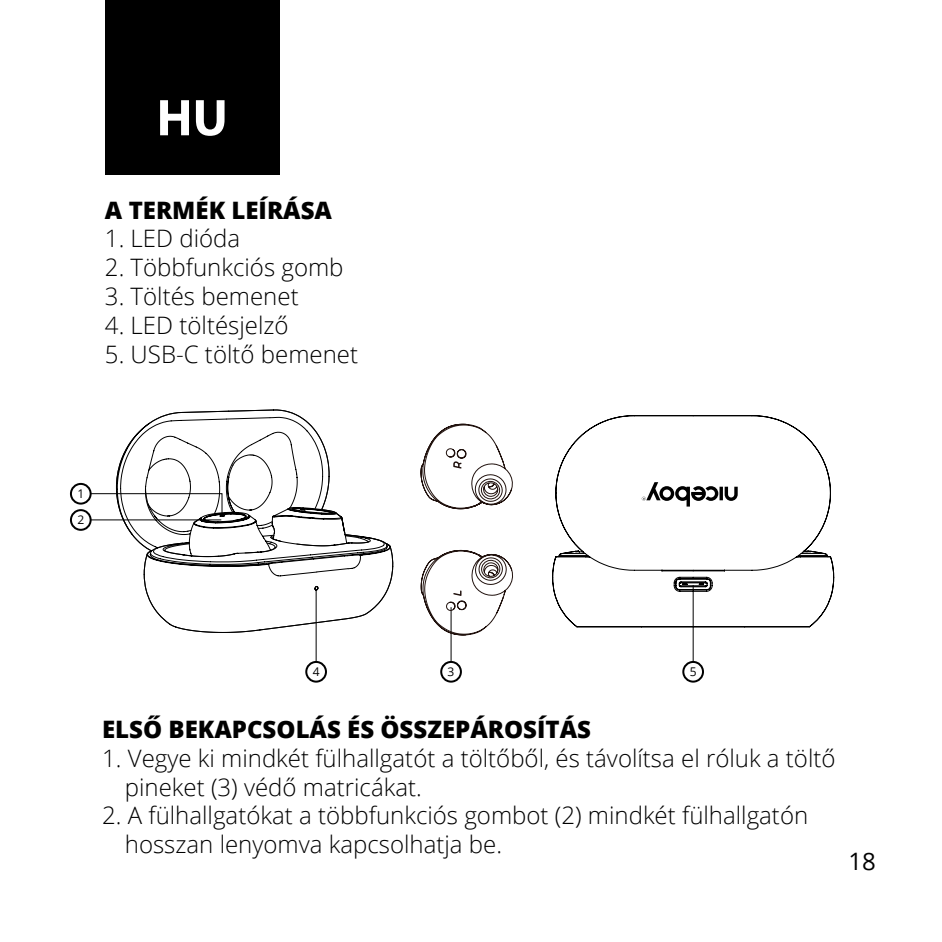
<style>
.page{position:relative;width:942px;height:942px;background:#fff}
.page>*{position:absolute;margin:0;border:0;box-sizing:border-box;transform-origin:0 0}
.t1{font:700 52px "Myriad Pro";color:#fff}
.t2{font:300 24px/28.8px "Open Sans";color:#000}
.t3{font:800 24px "Open Sans";color:#000}
.t4{font:24px "Open Sans";color:#000}
.t5{font:12px "Open Sans";color:#000}
</style>
<div class="page">
<div style="left:105px;top:0;width:174px;height:174px;background:#000"></div>
<div style="left:70px;top:482px;width:22px;height:22px;border:2px solid #000;border-radius:50%"></div>
<div style="left:70px;top:509px;width:22px;height:21px;border:2px solid #000;border-radius:50%"></div>
<div style="left:305px;top:660px;width:22px;height:22px;border:2px solid #000;border-radius:50%"></div>
<div style="left:440px;top:660px;width:21px;height:22px;border:2px solid #000;border-radius:50%"></div>
<div style="left:682px;top:660px;width:21px;height:22px;border:2px solid #000;border-radius:50%"></div>
<hr style="left:315px;top:590px;width:2px;height:72px;background:#000">
<hr style="left:450px;top:607px;width:1px;height:55px;background:#000">
<hr style="left:692px;top:585px;width:1px;height:77px;background:#000">
<svg style="left:552px;top:415px;width:282px;height:213px"></svg>
<svg style="left:89px;top:486px;width:26px;height:41px"></svg>
<svg style="left:115px;top:409px;width:278px;height:224px"></svg>
<svg style="left:420px;top:549px;width:93px;height:86px"></svg>
<svg style="left:420px;top:423px;width:93px;height:86px"></svg>
<svg style="left:641px;top:482px;width:96px;height:24px"></svg>
<p class="t1" style="left:156px;top:89px;width:73px">HU</p>
<p class="t3" style="left:105px;top:191px;width:228px">A TERMÉK LEÍRÁSA</p>
<p class="t2" style="left:105px;top:223px;width:137px">1. LED dióda</p>
<p class="t2" style="left:105px;top:252px;width:240px">2. Többfunkciós gomb</p>
<p class="t2" style="left:105px;top:281px;width:195px">3. Töltés bemenet</p>
<p class="t2" style="left:105px;top:310px;width:185px">4. LED töltésjelző</p>
<p class="t2" style="left:105px;top:339px;width:254px">5. USB-C töltő bemenet</p>
<p class="t5" style="left:77px;top:485px;width:8px">1</p>
<p class="t5" style="left:77px;top:511px;width:8px">2</p>
<p class="t5" style="left:312px;top:662px;width:8px">4</p>
<p class="t5" style="left:447px;top:662px;width:8px">3</p>
<p class="t5" style="left:689px;top:662px;width:8px">5</p>
<p class="t3" style="left:102px;top:710px;width:490px">ELSŐ BEKAPCSOLÁS ÉS ÖSSZEPÁROSÍTÁS</p>
<p class="t2" style="left:125px;top:742px;width:712px;text-indent:-23px">1. Vegye ki mindkét fülhallgatót a töltőből, és távolítsa el róluk a töltő pineket (3) védő matricákat.</p>
<p class="t2" style="left:125px;top:800px;width:684px;text-indent:-23px">2. A fülhallgatókat a többfunkciós gombot (2) mindkét fülhallgatón hosszan lenyomva kapcsolhatja be.</p>
<p class="t4" style="left:848px;top:844px;width:29px">18</p>
</div>
